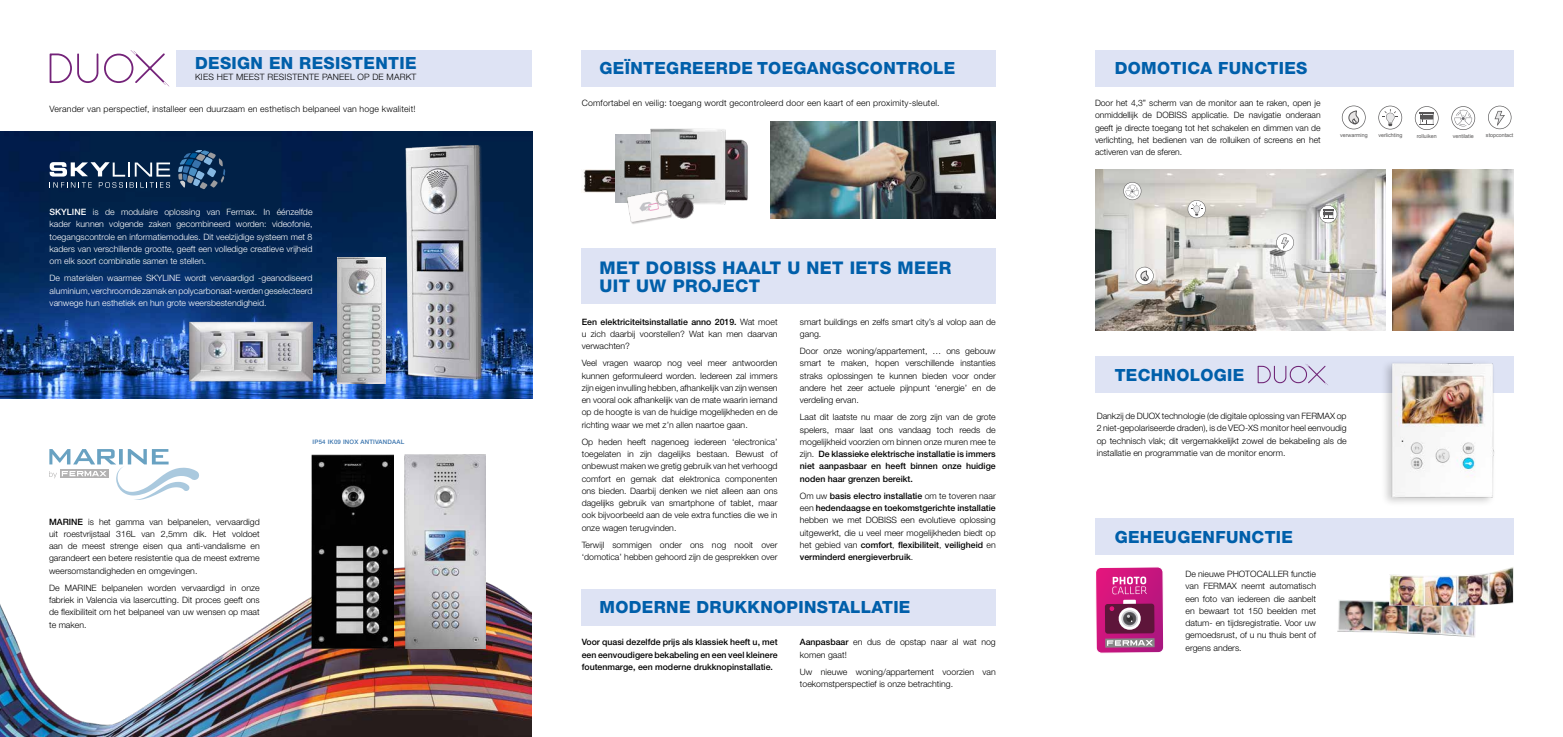
<style>
.page{position:relative;width:1563px;height:737px;background:#fff}
.page>*{position:absolute;margin:0;border:0;box-sizing:border-box;transform-origin:0 0}
.t1{font:800 17.5px/18.4px "Helvetica Neue LT Std";letter-spacing:.02em;color:#005faa}
.t2{font:800 16.8px "Helvetica Neue LT Std";letter-spacing:.02em;color:#005faa}
.t3{font:300 8.75px/12.2px "Helvetica Neue LT Std";color:#000;text-align:justify}
.t4{font:300 8.75px/12.2px "Helvetica Neue LT Std";color:#fff;text-align:justify}
.t5{font:300 8.75px "Helvetica Neue LT Std";letter-spacing:.02em;color:#000}
.t6{font:500 8.75px/12.2px "Helvetica Neue LT Std";color:#000;text-align:justify}
.t7{font:500 6.12px "Helvetica Neue LT Std";letter-spacing:.03em;color:#3873ad}
.t8{font:5.34px "Arial";color:#585757}
.s1{font-weight:500}
</style>
<div class="page">
<img style="left:1095px;top:170px;width:290px;height:161px">
<img style="left:770px;top:122px;width:226px;height:97px">
<div style="left:582px;top:50px;width:414px;height:36px;background:#dee3f4"></div>
<div style="left:582px;top:589px;width:414px;height:36px;background:#dee3f4"></div>
<div style="left:1095px;top:50px;width:418px;height:36px;background:#dee3f4"></div>
<div style="left:1095px;top:356px;width:418px;height:37px;background:#dee3f4"></div>
<div style="left:1095px;top:518px;width:418px;height:37px;background:#dee3f4"></div>
<img style="left:0;top:489px;width:532px;height:248px">
<img style="left:0;top:132px;width:532px;height:266px">
<div style="left:176px;top:50px;width:356px;height:36px;background:#dee3f4"></div>
<img style="left:400px;top:142px;width:91px;height:247px">
<img style="left:312px;top:455px;width:82px;height:193px">
<img style="left:404px;top:455px;width:81px;height:193px">
<div style="left:582px;top:248px;width:414px;height:55px;background:#dee3f4"></div>
<svg style="left:178px;top:150px;width:47px;height:39px;background:#2d5175"></svg>
<svg style="left:50px;top:162px;width:120px;height:26px"></svg>
<svg style="left:49px;top:449px;width:151px;height:51px"></svg>
<img style="left:338px;top:257px;width:47px;height:127px">
<svg style="left:50px;top:53px;width:48px;height:30px"></svg>
<svg style="left:104px;top:50px;width:65px;height:36px"></svg>
<svg style="left:1378px;top:106px;width:24px;height:23px"></svg>
<svg style="left:1415px;top:106px;width:23px;height:24px"></svg>
<svg style="left:1488px;top:106px;width:23px;height:23px"></svg>
<svg style="left:1451px;top:106px;width:24px;height:24px"></svg>
<svg style="left:1342px;top:106px;width:23px;height:23px"></svg>
<img style="left:1337px;top:600px;width:139px;height:37px">
<img style="left:1389px;top:567px;width:124px;height:39px">
<svg style="left:1095px;top:567px;width:69px;height:86px;background:#b74185"></svg>
<img style="left:185px;top:312px;width:127px;height:73px">
<img style="left:583px;top:169px;width:33px;height:24px">
<img style="left:616px;top:134px;width:34px;height:69px">
<img style="left:724px;top:139px;width:24px;height:66px">
<img style="left:650px;top:128px;width:76px;height:76px">
<img style="left:620px;top:187px;width:29px;height:37px">
<img style="left:649px;top:182px;width:52px;height:40px">
<svg style="left:1187px;top:200px;width:18px;height:18px"></svg>
<svg style="left:1319px;top:205px;width:18px;height:18px"></svg>
<svg style="left:1276px;top:234px;width:18px;height:17px"></svg>
<svg style="left:1123px;top:182px;width:18px;height:18px"></svg>
<svg style="left:1135px;top:267px;width:18px;height:18px"></svg>
<img style="left:1392px;top:170px;width:121px;height:161px">
<svg style="left:1257px;top:364px;width:71px;height:21px"></svg>
<div style="left:1381px;top:359px;width:116px;height:148px;background:#000;opacity:.2"></div>
<img style="left:1385px;top:359px;width:112px;height:146px">
<h2 class="t2" style="left:195px;top:53px;width:223px">DESIGN EN RESISTENTIE</h2>
<h2 class="t2" style="left:599px;top:58px;width:357px">GEÏNTEGREERDE TOEGANGSCONTROLE</h2>
<p class="t5" style="left:195px;top:72px;width:223px">KIES HET MEEST RESISTENTE PANEEL OP DE MARKT</p>
<p class="t5" style="left:50px;top:103px;width:367px">Verander van perspectief, installeer een duurzaam en esthetisch belpaneel van hoge kwaliteit!</p>
<p class="t5" style="left:582px;top:98px;width:359px">Comfortabel en veilig: toegang wordt gecontroleerd door een kaart of een proximity-sleutel.</p>
<p class="t4" style="left:50px;top:206px;width:264px"><span class="s1">SKYLINE</span> is de modulaire oplossing van Fermax. In éénzelfde kader kunnen volgende zaken gecombineerd worden: videofonie, toegangscontrole en informatiemodules. Dit veelzijdige systeem met 8 kaders van verschillende grootte, geeft een volledige creatieve vrijheid om elk soort combinatie samen te stellen.</p>
<p class="t4" style="left:50px;top:272px;width:264px">De materialen waarmee SKYLINE wordt vervaardigd -geanodiseerd aluminium, verchroomde zamak en polycarbonaat-werden geselecteerd vanwege hun esthetiek en hun grote weersbestendigheid.</p>
<p class="t3" style="left:49px;top:515px;width:212px"><span class="s1">MARINE</span> is het gamma van belpanelen, vervaardigd uit roestvrijstaal 316L van 2,5mm dik. Het voldoet aan de meest strenge eisen qua anti-vandalisme en garandeert een betere resistentie qua de meest extreme weersomstandigheden en omgevingen.</p>
<p class="t3" style="left:49px;top:581px;width:212px">De MARINE belpanelen worden vervaardigd in onze fabriek in Valencia via lasercutting. Dit proces geeft ons de flexibiliteit om het belpaneel van uw wensen op maat te maken.</p>
<p class="t7" style="left:312px;top:438px;width:93px">IP54 IK09 INOX ANTIVANDAAL</p>
<h1 class="t1" style="left:599px;top:258px;width:353px">MET DOBISS HAALT U NET IETS MEER<br>UIT UW PROJECT</h1>
<p class="t3" style="left:582px;top:315px;width:197px"><span class="s1">Een elektriciteitsinstallatie anno 2019.</span> Wat moet u zich daarbij voorstellen? Wat kan men daarvan verwachten?</p>
<p class="t3" style="left:582px;top:357px;width:197px">Veel vragen waarop nog veel meer antwoorden kunnen geformuleerd worden. Iedereen zal immers zijn eigen invulling hebben, afhankelijk van zijn wensen en vooral ook afhankelijk van de mate waarin iemand op de hoogte is van de huidige mogelijkheden en de richting waar we met z’n allen naartoe gaan.</p>
<p class="t3" style="left:582px;top:435px;width:197px">Op heden heeft nagenoeg iedereen ‘electronica’ toegelaten in zijn dagelijks bestaan. Bewust of onbewust maken we gretig gebruik van het verhoogd comfort en gemak dat elektronica componenten ons bieden. Daarbij denken we niet alleen aan ons dagelijks gebruik van smartphone of tablet, maar ook bijvoorbeeld aan de vele extra functies die we in onze wagen terugvinden.</p>
<p class="t3" style="left:582px;top:538px;width:197px">Terwijl sommigen onder ons nog nooit over ‘domotica’ hebben gehoord zijn de gesprekken over</p>
<p class="t3" style="left:800px;top:315px;width:197px">smart buildings en zelfs smart city’s al volop aan de gang.</p>
<p class="t3" style="left:800px;top:345px;width:197px">Door onze woning/appartement, … ons gebouw smart te maken, hopen verschillende instanties straks oplossingen te kunnen bieden voor onder andere het zeer actuele pijnpunt ‘energie’ en de verdeling ervan.</p>
<p class="t3" style="left:800px;top:411px;width:197px">Laat dit laatste nu maar de zorg zijn van de grote spelers, maar laat ons vandaag toch reeds de mogelijkheid voorzien om binnen onze muren mee te zijn. <span class="s1">De klassieke elektrische installatie is immers niet aanpasbaar en heeft binnen onze huidige noden haar grenzen bereikt.</span></p>
<p class="t3" style="left:800px;top:489px;width:197px">Om uw <span class="s1">basis electro installatie</span> om te toveren naar een <span class="s1">hedendaagse en toekomstgerichte installatie </span>hebben we met DOBISS een evolutieve oplossing uitgewerkt, die u veel meer mogelijkheden biedt op het gebied van <span class="s1">comfort</span>, <span class="s1">flexibiliteit</span>, <span class="s1">veiligheid</span> en <span class="s1">verminderd energieverbruik</span>.</p>
<h2 class="t2" style="left:599px;top:597px;width:312px">MODERNE DRUKKNOPINSTALLATIE</h2>
<p class="t6" style="left:582px;top:636px;width:197px">Voor quasi dezelfde prijs als klassiek heeft u, met een eenvoudigere bekabeling en een veel kleinere foutenmarge, een moderne drukknopinstallatie.</p>
<p class="t3" style="left:800px;top:636px;width:197px"><span class="s1">Aanpasbaar</span> en dus de opstap naar al wat nog komen gaat!</p>
<p class="t3" style="left:800px;top:665px;width:197px">Uw nieuwe woning/appartement voorzien van toekomstperspectief is onze betrachting.</p>
<h2 class="t2" style="left:1114px;top:58px;width:194px">DOMOTICA FUNCTIES</h2>
<p class="t3" style="left:1095px;top:97px;width:227px">Door het 4,3” scherm van de monitor aan te raken, open je onmiddellijk de DOBISS applicatie. De navigatie onderaan geeft je directe toegang tot het schakelen en dimmen van de verlichting, het bedienen van de rolluiken of screens en het activeren van de sferen.</p>
<p class="t8" style="left:1340px;top:132px;width:29px">verwarming</p>
<p class="t8" style="left:1378px;top:132px;width:26px">verlichting</p>
<p class="t8" style="left:1416px;top:132px;width:21px">rolluiken</p>
<p class="t8" style="left:1452px;top:132px;width:23px">ventilatie</p>
<p class="t8" style="left:1486px;top:132px;width:29px">stopcontact</p>
<h2 class="t2" style="left:1114px;top:364px;width:131px">TECHNOLOGIE</h2>
<p class="t3" style="left:1096px;top:410px;width:251px">Dankzij de DUOX technologie (de digitale oplossing van FERMAX op 2 niet-gepolariseerde draden), is de VEO-XS monitor heel eenvoudig op technisch vlak; dit vergemakkelijkt zowel de bekabeling als de installatie en programmatie van de monitor enorm.</p>
<h2 class="t2" style="left:1114px;top:527px;width:180px">GEHEUGENFUNCTIE</h2>
<p class="t3" style="left:1185px;top:567px;width:132px">De nieuwe PHOTOCALLER functie van FERMAX neemt automatisch een foto van iedereen die aanbelt en bewaart tot 150 beelden met datum- en tijdsregistratie. Voor uw gemoedsrust, of u nu thuis bent of ergens anders.</p>
</div>
